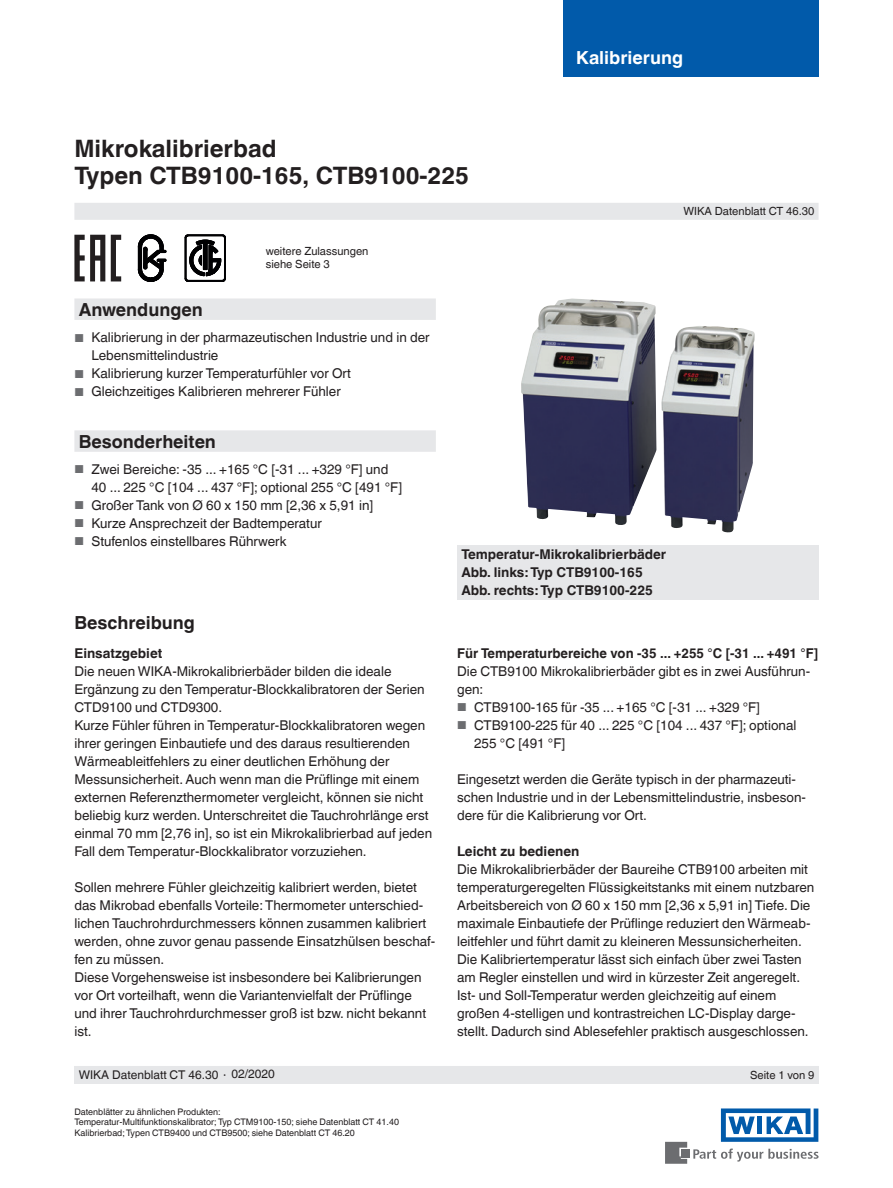
<style>
.page{position:relative;width:893px;height:1188px;background:#fff}
.page>*{position:absolute;margin:0;border:0;box-sizing:border-box;transform-origin:0 0}
.t1{font:700 24px/27px "Helvetica World";color:#231f20}
.t2{font:700 18px "Helvetica World";color:#231f20}
.t3{font:700 18px "Helvetica World";color:#fff}
.t4{font:13.5px/18px "Helvetica World";color:#231f20}
.t5{font:700 13.5px/18px "Helvetica World";color:#231f20}
.t6{font:12px "Helvetica World";color:#231f20}
.t7{font:11.25px/12.3px "Helvetica World";color:#231f20}
.t8{font:9px/10.5px "Helvetica World";color:#231f20}
.s1{font-size:11.55px;color:#6c6d70}
.s2{font-size:11.25px}
</style>
<div class="page">
<svg style="left:693px;top:1149px;width:126px;height:13px"></svg>
<div style="left:682px;top:1150px;width:8px;height:8px;background:#6c6d70"></div>
<svg style="left:665px;top:1142px;width:22px;height:22px"></svg>
<svg style="left:721px;top:1108px;width:97px;height:34px"></svg>
<div style="left:563px;top:0;width:256px;height:76px;background:#015aaa"></div>
<div style="left:74px;top:203px;width:745px;height:17px;background:#e6e7e9"></div>
<div style="left:74px;top:1066px;width:745px;height:18px;background:#e6e7e9"></div>
<div style="left:457px;top:545px;width:362px;height:54px;background:#e6e7e9"></div>
<img style="left:521px;top:298px;width:234px;height:235px">
<svg style="left:74px;top:298px;width:362px;height:154px"></svg>
<svg style="left:111px;top:235px;width:10px;height:46px"></svg>
<svg style="left:74px;top:235px;width:31px;height:46px"></svg>
<svg style="left:138px;top:235px;width:28px;height:46px"></svg>
<svg style="left:185px;top:235px;width:41px;height:46px"></svg>
<h1 class="t1" style="left:74px;top:135px;width:396px">Mikrokalibrierbad<br>Typen CTB9100-165, CTB9100-225</h1>
<p class="t7" style="left:266px;top:245px;width:104px">weitere Zulassungen siehe Seite 3</p>
<h2 class="t2" style="left:79px;top:299px;width:126px">Anwendungen</h2>
<p class="t4" style="left:91px;top:329px;width:340px;text-indent:-17px"><span class="s1">■</span> Kalibrierung in der pharmazeutischen Industrie und in der<br>Lebensmittelindustrie</p>
<p class="t4" style="left:74px;top:365px;width:278px"><span class="s1">■</span> Kalibrierung kurzer Temperaturfühler vor Ort</p>
<p class="t4" style="left:74px;top:383px;width:268px"><span class="s1">■</span> Gleichzeitiges Kalibrieren mehrerer Fühler</p>
<h2 class="t2" style="left:79px;top:431px;width:139px">Besonderheiten</h2>
<p class="t4" style="left:91px;top:461px;width:312px;text-indent:-17px"><span class="s1">■</span> Zwei Bereiche: -35 ... +165 °C [-31 ... +329 °F] und<br>40 ... 225 °C [104 ... 437 °F]; optional 255 °C [491 °F]</p>
<p class="t4" style="left:74px;top:497px;width:300px"><span class="s1">■</span> Großer Tank von Ø 60 x 150 mm [2,36 x 5,91 in]</p>
<p class="t4" style="left:74px;top:515px;width:249px"><span class="s1">■</span> Kurze Ansprechzeit der Badtemperatur</p>
<p class="t4" style="left:74px;top:533px;width:213px"><span class="s1">■</span> Stufenlos einstellbares Rührwerk</p>
<h2 class="t3" style="left:576px;top:47px;width:108px">Kalibrierung</h2>
<p class="t7" style="left:683px;top:205px;width:132px">WIKA Datenblatt CT 46.30</p>
<h2 class="t2" style="left:74px;top:613px;width:122px">Beschreibung</h2>
<p class="t5" style="left:74px;top:644px;width:89px">Einsatzgebiet</p>
<p class="t4" style="left:74px;top:662px;width:359px">Die neuen WIKA-Mikrokalibrierbäder bilden die ideale Ergänzung zu den Temperatur-Blockkalibratoren der Serien CTD9100 und CTD9300.<br>Kurze Fühler führen in Temperatur-Blockkalibratoren wegen ihrer geringen Einbautiefe und des daraus resultierenden Wärmeableitfehlers zu einer deutlichen Erhöhung der Messunsicherheit. Auch wenn man die Prüflinge mit einem externen Referenzthermometer vergleicht, können sie nicht beliebig kurz werden. Unterschreitet die Tauchrohrlänge erst einmal 70 mm [2,76 in], so ist ein Mikrokalibrierbad auf jeden Fall dem Temperatur-Blockkalibrator vorzuziehen.</p>
<p class="t4" style="left:74px;top:878px;width:363px">Sollen mehrere Fühler gleichzeitig kalibriert werden, bietet das Mikrobad ebenfalls Vorteile: Thermometer unterschied&shy;lichen Tauchrohrdurchmessers können zusammen kalibriert werden, ohne zuvor genau passende Einsatzhülsen beschaf&shy;fen zu müssen.<br>Diese Vorgehensweise ist insbesondere bei Kalibrierungen vor Ort vorteilhaft, wenn die Variantenvielfalt der Prüflinge und ihrer Tauchrohrdurchmesser groß ist bzw. nicht bekannt ist.</p>
<p class="t5" style="left:461px;top:545px;width:206px">Temperatur-Mikrokalibrierbäder<br>Abb. links: Typ CTB9100-165<br>Abb. rechts: Typ CTB9100-225</p>
<p class="t5" style="left:457px;top:644px;width:363px">Für Temperaturbereiche von -35 ... +255 °C [-31 ... +491 °F]</p>
<p class="t4" style="left:457px;top:662px;width:355px">Die CTB9100 Mikrokalibrierbäder gibt es in zwei Ausführun&shy;gen:</p>
<p class="t4" style="left:457px;top:698px;width:304px"><span class="s1">■</span> CTB9100-165 für -35 ... +165 °C [-31 ... +329 °F]</p>
<p class="t4" style="left:474px;top:716px;width:324px;text-indent:-17px"><span class="s1">■</span> CTB9100-225 für 40 ... 225 °C [104 ... 437 °F]; optional<br>255 °C [491 °F]</p>
<p class="t4" style="left:457px;top:770px;width:350px">Eingesetzt werden die Geräte typisch in der pharmazeuti&shy;schen Industrie und in der Lebensmittelindustrie, insbeson&shy;dere für die Kalibrierung vor Ort.</p>
<p class="t5" style="left:457px;top:842px;width:124px">Leicht zu bedienen</p>
<p class="t4" style="left:457px;top:860px;width:359px">Die Mikrokalibrierbäder der Baureihe CTB9100 arbeiten mit temperaturgeregelten Flüssigkeitstanks mit einem nutzbaren Arbeitsbereich von Ø 60 x 150 mm [2,36 x 5,91 in] Tiefe. Die maximale Einbautiefe der Prüflinge reduziert den Wärmeab&shy;leitfehler und führt damit zu kleineren Messunsicherheiten.<br>Die Kalibriertemperatur lässt sich einfach über zwei Tasten am Regler einstellen und wird in kürzester Zeit angeregelt.<br>Ist- und Soll-Temperatur werden gleichzeitig auf einem großen 4-stelligen und kontrastreichen LC-Display darge&shy;stellt. Dadurch sind Ablesefehler praktisch ausgeschlossen.</p>
<p class="t6" style="left:79px;top:1068px;width:198px">WIKA Datenblatt CT 46.30 <span class="s2">∙</span> 02/2020</p>
<p class="t7" style="left:750px;top:1068px;width:66px">Seite 1 von 9</p>
<p class="t8" style="left:74px;top:1107px;width:326px">Datenblätter zu ähnlichen Produkten:<br>Temperatur-Multifunktionskalibrator; Typ CTM9100-150; siehe Datenblatt CT 41.40<br>Kalibrierbad; Typen CTB9400 und CTB9500; siehe Datenblatt CT 46.20</p>
</div>
